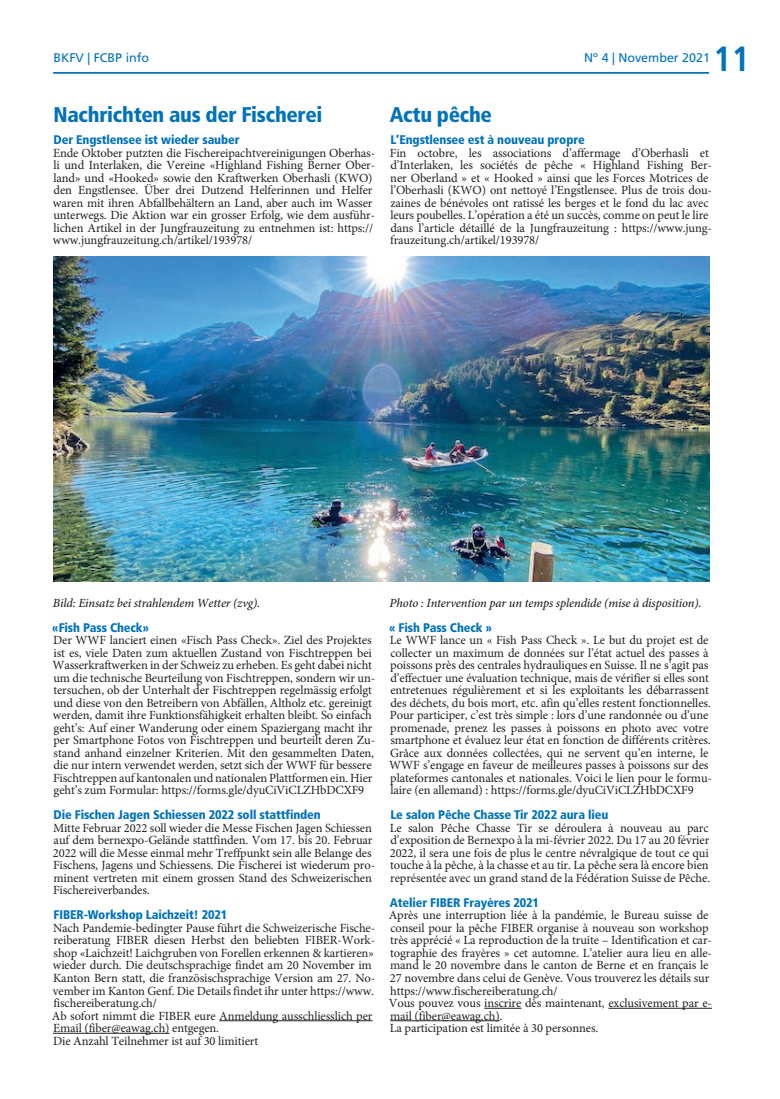
<style>
.page{position:relative;width:780px;height:1099px;background:#fff}
.page>*{position:absolute;margin:0;border:0;box-sizing:border-box;transform-origin:0 0}
.t1{font:700 condensed 35px "Frutiger LT Std";color:#0072bc}
.t2{font:900 condensed 21.25px "Frutiger LT Std";letter-spacing:-.015em;color:#0072bc}
.t3{font:12.5px/12.5px "Minion Pro";letter-spacing:-.01em;color:#231f20}
.t4{font:900 condensed 12.5px "Frutiger LT Std";letter-spacing:-.01em;color:#0072bc}
.t5{font:italic 500 12.5px "Minion Pro";letter-spacing:-.01em;color:#231f20}
.t6{font:12.5px "Frutiger LT Std";color:#0072bc}
</style>
<div class="page">
<hr style="left:53px;top:72px;width:656px;height:2px;background:#0072bc">
<hr style="left:219px;top:1020px;width:153px;height:1px;background:#231f20">
<hr style="left:53px;top:1032px;width:116px;height:1px;background:#231f20">
<hr style="left:484px;top:1007px;width:37px;height:1px;background:#231f20">
<hr style="left:608px;top:1007px;width:104px;height:1px;background:#231f20">
<hr style="left:390px;top:1020px;width:109px;height:1px;background:#231f20">
<img style="left:53px;top:256px;width:656px;height:325px">
<p class="t6" style="left:53px;top:50px;width:97px">BKFV | FCBP info</p>
<p class="t6" style="left:584px;top:50px;width:127px">Nº 4 | November 2021</p>
<h1 class="t1" style="left:713px;top:38px;width:38px">11</h1>
<h2 class="t2" style="left:54px;top:101px;width:270px">Nachrichten aus der Fischerei</h2>
<p class="t4" style="left:54px;top:132px;width:187px">Der Engstlensee ist wieder sauber</p>
<p class="t3" style="left:53px;top:146px;width:324px">Ende Oktober putzten die Fischereipachtvereinigungen Oberhas&shy;li und Interlaken, die Vereine «Highland Fishing Berner Ober&shy;land» und «Hooked» sowie den Kraftwerken Oberhasli (KWO) den Engstlensee. Über drei Dutzend Helferinnen und Helfer waren mit ihren Abfallbehältern an Land, aber auch im Wasser unterwegs. Die Aktion war ein grosser Erfolg, wie dem ausführ&shy;lichen Artikel in der Jungfrauzeitung zu entnehmen ist: https:// www.jungfrauzeitung.ch/artikel/193978/</p>
<h2 class="t2" style="left:390px;top:101px;width:104px">Actu pêche</h2>
<p class="t4" style="left:390px;top:132px;width:196px">L’Engstlensee est à nouveau propre</p>
<p class="t3" style="left:390px;top:146px;width:323px">Fin octobre, les associations d’affermage d’Oberhasli et d’Interlaken, les sociétés de pêche « Highland Fishing Ber&shy;ner Oberland » et « Hooked » ainsi que les Forces Motrices de l’Oberhasli (KWO) ont nettoyé l’Engstlensee. Plus de trois dou&shy;zaines de bénévoles ont ratissé les berges et le fond du lac avec leurs poubelles. L’opération a été un succès, comme on peut le lire dans l’article détaillé de la Jungfrauzeitung : https://www.jung&shy;frauzeitung.ch/artikel/193978/</p>
<p class="t5" style="left:53px;top:594px;width:209px">Bild: Einsatz bei strahlendem Wetter (zvg).</p>
<p class="t4" style="left:52px;top:620px;width:98px">«Fish Pass Check»</p>
<p class="t3" style="left:52px;top:634px;width:324px">Der WWF lanciert einen «Fisch Pass Check». Ziel des Projektes ist es, viele Daten zum aktuellen Zustand von Fischtreppen bei Wasserkraftwerken in der Schweiz zu erheben. Es geht dabei nicht um die technische Beurteilung von Fischtreppen, sondern wir un&shy;tersuchen, ob der Unterhalt der Fischtreppen regelmässig erfolgt und diese von den Betreibern von Abfällen, Altholz etc. gereinigt werden, damit ihre Funktionsfähigkeit erhalten bleibt. So einfach geht’s: Auf einer Wanderung oder einem Spaziergang macht ihr per Smartphone Fotos von Fischtreppen und beurteilt deren Zu&shy;stand anhand einzelner Kriterien. Mit den gesammelten Daten, die nur intern verwendet werden, setzt sich der WWF für bessere Fischtreppen auf kantonalen und nationalen Plattformen ein. Hier geht’s zum Formular: https://forms.gle/dyuCiViCLZHbDCXF9</p>
<p class="t4" style="left:54px;top:807px;width:269px">Die Fischen Jagen Schiessen 2022 soll stattfinden</p>
<p class="t3" style="left:53px;top:821px;width:324px">Mitte Februar 2022 soll wieder die Messe Fischen Jagen Schiessen auf dem bernexpo-Gelände stattfinden. Vom 17. bis 20. Februar 2022 will die Messe einmal mehr Treffpunkt sein alle Belange des Fischens, Jagens und Schiessens. Die Fischerei ist wiederum pro&shy;minent vertreten mit einem grossen Stand des Schweizerischen Fischereiverbandes.</p>
<p class="t4" style="left:54px;top:907px;width:175px">FIBER-Workshop Laichzeit! 2021</p>
<p class="t3" style="left:52px;top:921px;width:325px">Nach Pandemie-bedingter Pause führt die Schweizerische Fische&shy;reiberatung FIBER diesen Herbst den beliebten FIBER-Work&shy;shop «Laichzeit! Laichgruben von Forellen erkennen &amp; kartieren» wieder durch. Die deutschsprachige findet am 20 November im Kanton Bern statt, die französischsprachige Version am 27. No&shy;vember im Kanton Genf. Die Details findet ihr unter https://www. fischereiberatung.ch/<br>Ab sofort nimmt die FIBER eure Anmeldung ausschliesslich per Email (fiber@eawag.ch) entgegen.<br>Die Anzahl Teilnehmer ist auf 30 limitiert</p>
<p class="t5" style="left:389px;top:594px;width:313px">Photo : Intervention par un temps splendide (mise à disposition).</p>
<p class="t4" style="left:389px;top:620px;width:104px">« Fish Pass Check »</p>
<p class="t3" style="left:389px;top:634px;width:324px">Le WWF lance un « Fish Pass Check ». Le but du projet est de collecter un maximum de données sur l’état actuel des passes à poissons près des centrales hydrauliques en Suisse. Il ne s’agit pas d’effectuer une évaluation technique, mais de vérifier si elles sont entretenues régulièrement et si les exploitants les débarrassent des déchets, du bois mort, etc. afin qu’elles restent fonctionnelles.<br>Pour participer, c’est très simple : lors d’une randonnée ou d’une promenade, prenez les passes à poissons en photo avec votre smartphone et évaluez leur état en fonction de différents critères.<br>Grâce aux données collectées, qui ne servent qu’en interne, le WWF s’engage en faveur de meilleures passes à poissons sur des plateformes cantonales et nationales. Voici le lien pour le formu&shy;laire (en allemand) : https://forms.gle/dyuCiViCLZHbDCXF9</p>
<p class="t4" style="left:390px;top:807px;width:219px">Le salon Pêche Chasse Tir 2022 aura lieu</p>
<p class="t3" style="left:390px;top:821px;width:322px">Le salon Pêche Chasse Tir se déroulera à nouveau au parc d’exposition de Bernexpo à la mi-février 2022. Du 17 au 20 février 2022, il sera une fois de plus le centre névralgique de tout ce qui touche à la pêche, à la chasse et au tir. La pêche sera là encore bien représentée avec un grand stand de la Fédération Suisse de Pêche.</p>
<p class="t4" style="left:390px;top:895px;width:151px">Atelier FIBER Frayères 2021</p>
<p class="t3" style="left:389px;top:909px;width:325px">Après une interruption liée à la pandémie, le Bureau suisse de conseil pour la pêche FIBER organise à nouveau son workshop très apprécié « La reproduction de la truite – Identification et car&shy;tographie des frayères » cet automne. L’atelier aura lieu en alle&shy;mand le 20 novembre dans le canton de Berne et en français le 27 novembre dans celui de Genève. Vous trouverez les détails sur https://www.fischereiberatung.ch/<br>Vous pouvez vous inscrire dès maintenant, exclusivement par e&shy;mail (fiber@eawag.ch).<br>La participation est limitée à 30 personnes.</p>
</div>
